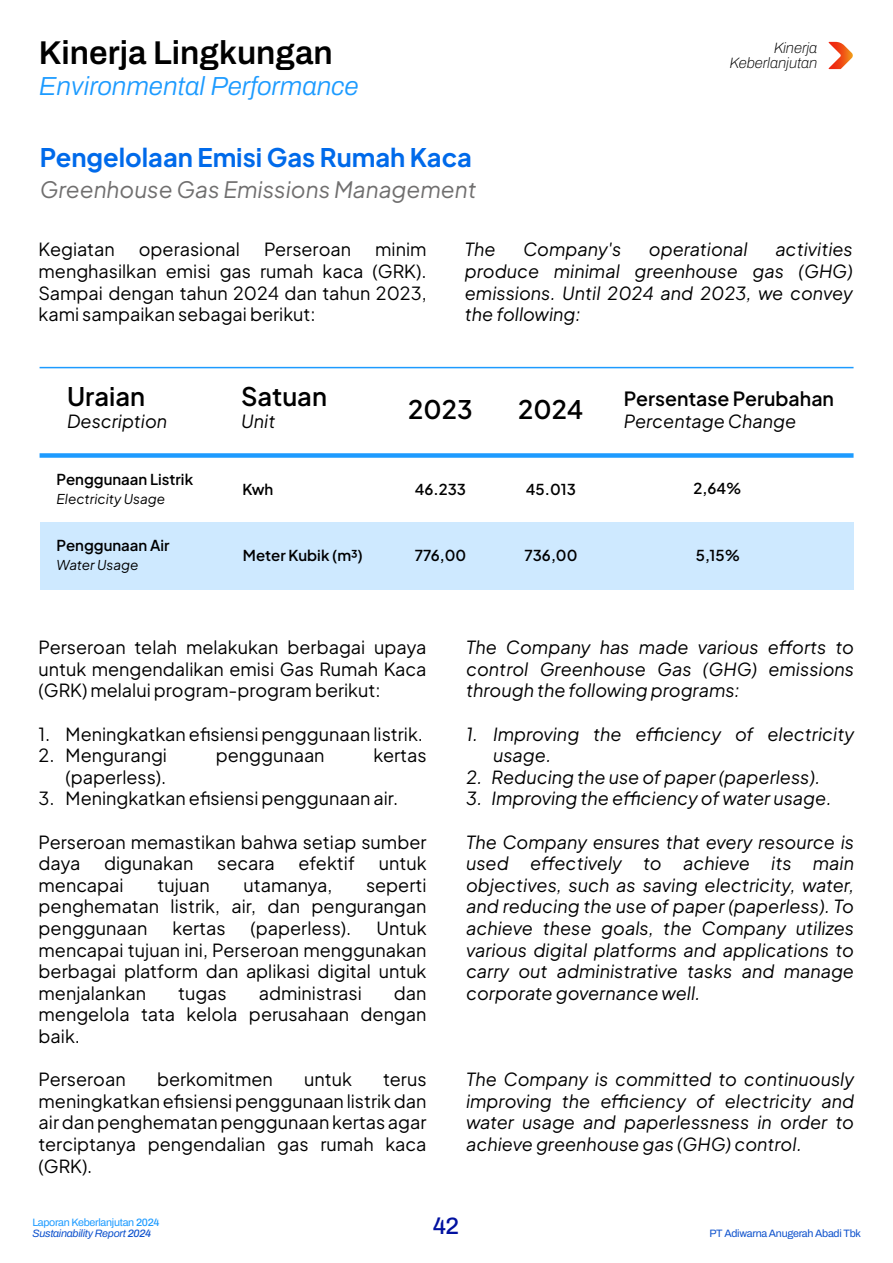
<style>
.page{position:relative;width:893px;height:1263px;background:#fff}
.page>*{position:absolute;margin:0;border:0;box-sizing:border-box;transform-origin:0 0}
.t1{font:600 33px "Archivo";color:#000}
.t2{font:italic 300 26.1px "Archivo";color:#1d9bff}
.t3{font:700 25.5px "Plus Jakarta Sans";color:#006aea}
.t4{font:600 25.5px "Plus Jakarta Sans";color:#000}
.t5{font:500 23.7px "Archivo";color:#0111a0}
.t6{font:italic 22.5px "Plus Jakarta Sans";color:#706f6f}
.t7{font:600 19.5px "Plus Jakarta Sans";color:#000}
.t8{font:18px/21.6px "Plus Jakarta Sans";color:#000;text-align:justify}
.t9{font:italic 18px/21.6px "Plus Jakarta Sans";color:#000;text-align:justify}
.t10{font:600 15px "Plus Jakarta Sans";color:#000}
.t11{font:italic 100 15px "Archivo";color:#000}
.t12{font:italic 13.5px "Plus Jakarta Sans";color:#000}
.t13{font:10.65px/10.5px "Archivo";letter-spacing:-.025em;color:#1d9bff}
.t14{font:10.65px "Archivo";letter-spacing:-.025em;color:#0e52cd}
.s1{font-weight:500}
.s2{font-style:italic;color:#0e52cd}
.s3{font-weight:500;font-style:italic;color:#0e52cd}
</style>
<div class="page">
<svg style="left:828px;top:42px;width:24px;height:27px"></svg>
<div style="left:40px;top:522px;width:813px;height:68px;background:#cee9ff"></div>
<hr style="left:40px;top:367px;width:813px;height:1px;background:#1d9bff">
<div style="left:40px;top:453px;width:813px;height:5px;background:#1d9bff"></div>
<h1 class="t1" style="left:39px;top:28px;width:295px">Kinerja Lingkungan</h1>
<h2 class="t2" style="left:39px;top:67px;width:321px">Environmental Performance</h2>
<h3 class="t3" style="left:40px;top:134px;width:434px">Pengelolaan Emisi Gas Rumah Kaca</h3>
<p class="t6" style="left:40px;top:171px;width:438px">Greenhouse Gas Emissions Management</p>
<p class="t11" style="left:773px;top:37px;width:45px">Kinerja</p>
<p class="t11" style="left:729px;top:52px;width:89px">Keberlanjutan</p>
<p class="t8" style="left:39px;top:237px;width:78px">Kegiatan</p>
<p class="t8" style="left:139px;top:237px;width:103px">operasional</p>
<p class="t8" style="left:264px;top:237px;width:89px">Perseroan</p>
<p class="t8" style="left:39px;top:237px;width:389px;text-indent:336px">minim menghasilkan emisi gas rumah kaca (GRK).<br>Sampai dengan tahun 2024 dan tahun 2023, kami sampaikan sebagai berikut:</p>
<p class="t9" style="left:465px;top:237px;width:32px">The</p>
<p class="t9" style="left:523px;top:237px;width:100px">Company's</p>
<p class="t9" style="left:649px;top:237px;width:100px">operational</p>
<p class="t9" style="left:465px;top:237px;width:389px;text-indent:310px">activities produce minimal greenhouse gas (GHG) emissions. Until 2024 and 2023, we convey the following:</p>
<h3 class="t4" style="left:67px;top:374px;width:80px">Uraian</h3>
<p class="t9" style="left:67px;top:409px;width:102px">Description</p>
<p class="t10" style="left:57px;top:466px;width:138px">Penggunaan Listrik</p>
<p class="t12" style="left:57px;top:488px;width:110px">Electricity Usage</p>
<p class="t10" style="left:57px;top:532px;width:114px">Penggunaan Air</p>
<p class="t12" style="left:57px;top:554px;width:83px">Water Usage</p>
<h3 class="t4" style="left:241px;top:374px;width:87px">Satuan</h3>
<p class="t9" style="left:241px;top:409px;width:36px">Unit</p>
<h3 class="t4" style="left:408px;top:387px;width:66px">2023</h3>
<h3 class="t4" style="left:518px;top:387px;width:66px">2024</h3>
<p class="t7" style="left:623px;top:381px;width:212px">Persentase Perubahan</p>
<p class="t9" style="left:623px;top:409px;width:174px">Percentage Change</p>
<p class="t10" style="left:242px;top:476px;width:32px">Kwh</p>
<p class="t10" style="left:415px;top:476px;width:53px">46.233</p>
<p class="t10" style="left:526px;top:476px;width:51px">45.013</p>
<p class="t10" style="left:693px;top:475px;width:49px">2,64%</p>
<p class="t10" style="left:243px;top:543px;width:121px">Meter Kubik (m³)</p>
<p class="t10" style="left:415px;top:543px;width:53px">776,00</p>
<p class="t10" style="left:524px;top:543px;width:54px">736,00</p>
<p class="t10" style="left:696px;top:543px;width:46px">5,15%</p>
<p class="t8" style="left:39px;top:635px;width:389px">Perseroan telah melakukan berbagai upaya untuk mengendalikan emisi Gas Rumah Kaca (GRK) melalui program-program berikut:</p>
<p class="t8" style="left:39px;top:721px;width:386px">1. Meningkatkan efisiensi penggunaan listrik.</p>
<p class="t8" style="left:39px;top:743px;width:130px">2. Mengurangi</p>
<p class="t8" style="left:216px;top:743px;width:110px">penggunaan</p>
<p class="t8" style="left:373px;top:743px;width:55px">kertas</p>
<p class="t8" style="left:66px;top:764px;width:102px">(paperless).</p>
<p class="t8" style="left:39px;top:786px;width:361px">3. Meningkatkan efisiensi penggunaan air.</p>
<p class="t8" style="left:39px;top:829px;width:389px">Perseroan memastikan bahwa setiap sumber daya</p>
<p class="t8" style="left:104px;top:851px;width:91px">digunakan</p>
<p class="t8" style="left:217px;top:851px;width:59px">secara</p>
<p class="t8" style="left:298px;top:851px;width:58px">efektif</p>
<p class="t8" style="left:379px;top:851px;width:49px">untuk</p>
<p class="t8" style="left:39px;top:872px;width:87px">mencapai</p>
<p class="t8" style="left:157px;top:872px;width:54px">tujuan</p>
<p class="t8" style="left:243px;top:872px;width:90px">utamanya,</p>
<p class="t8" style="left:39px;top:872px;width:389px;text-indent:327px">seperti penghematan listrik, air, dan pengurangan penggunaan</p>
<p class="t8" style="left:39px;top:916px;width:389px;text-indent:338px">Untuk mencapai tujuan ini, Perseroan menggunakan berbagai platform dan aplikasi digital untuk menjalankan</p>
<p class="t8" style="left:172px;top:916px;width:55px">kertas</p>
<p class="t8" style="left:250px;top:916px;width:102px">(paperless).</p>
<p class="t8" style="left:39px;top:980px;width:389px;text-indent:355px">dan mengelola tata kelola perusahaan dengan baik.</p>
<p class="t8" style="left:39px;top:1067px;width:89px">Perseroan</p>
<p class="t8" style="left:157px;top:1067px;width:117px">berkomitmen</p>
<p class="t8" style="left:304px;top:1067px;width:49px">untuk</p>
<p class="t8" style="left:178px;top:980px;width:50px">tugas</p>
<p class="t8" style="left:259px;top:980px;width:105px">administrasi</p>
<p class="t8" style="left:39px;top:1067px;width:389px;text-indent:344px">terus meningkatkan efisiensi penggunaan listrik dan air dan penghematan penggunaan kertas agar terciptanya pengendalian gas rumah kaca (GRK).</p>
<p class="t9" style="left:466px;top:635px;width:389px">The Company has made various efforts to control Greenhouse Gas (GHG) emissions through the following programs:</p>
<p class="t9" style="left:493px;top:721px;width:362px;text-indent:-27px">1. Improving the efficiency of electricity usage.</p>
<p class="t9" style="left:466px;top:764px;width:355px">2. Reducing the use of paper (paperless).</p>
<p class="t9" style="left:466px;top:786px;width:367px">3. Improving the efficiency of water usage.</p>
<p class="t9" style="left:466px;top:829px;width:389px">The Company ensures that every resource is used effectively to achieve its main objectives, such as saving electricity, water, and reducing the use of paper (paperless). To achieve these goals, the Company utilizes various digital platforms and applications to carry out administrative tasks and manage corporate governance well.</p>
<p class="t9" style="left:466px;top:1067px;width:389px">The Company is committed to continuously improving the efficiency of electricity and water usage and paperlessness in order to achieve greenhouse gas (GHG) control.</p>
<p class="t13" style="left:32px;top:1217px;width:129px">Laporan Keberlanjutan <span class="s1">2024<br></span><span class="s2">Sustainability Report</span> <span class="s3">2024</span></p>
<h3 class="t5" style="left:433px;top:1208px;width:28px">42</h3>
<p class="t14" style="left:709px;top:1225px;width:153px">PT Adiwarna Anugerah Abadi Tbk</p>
</div>
